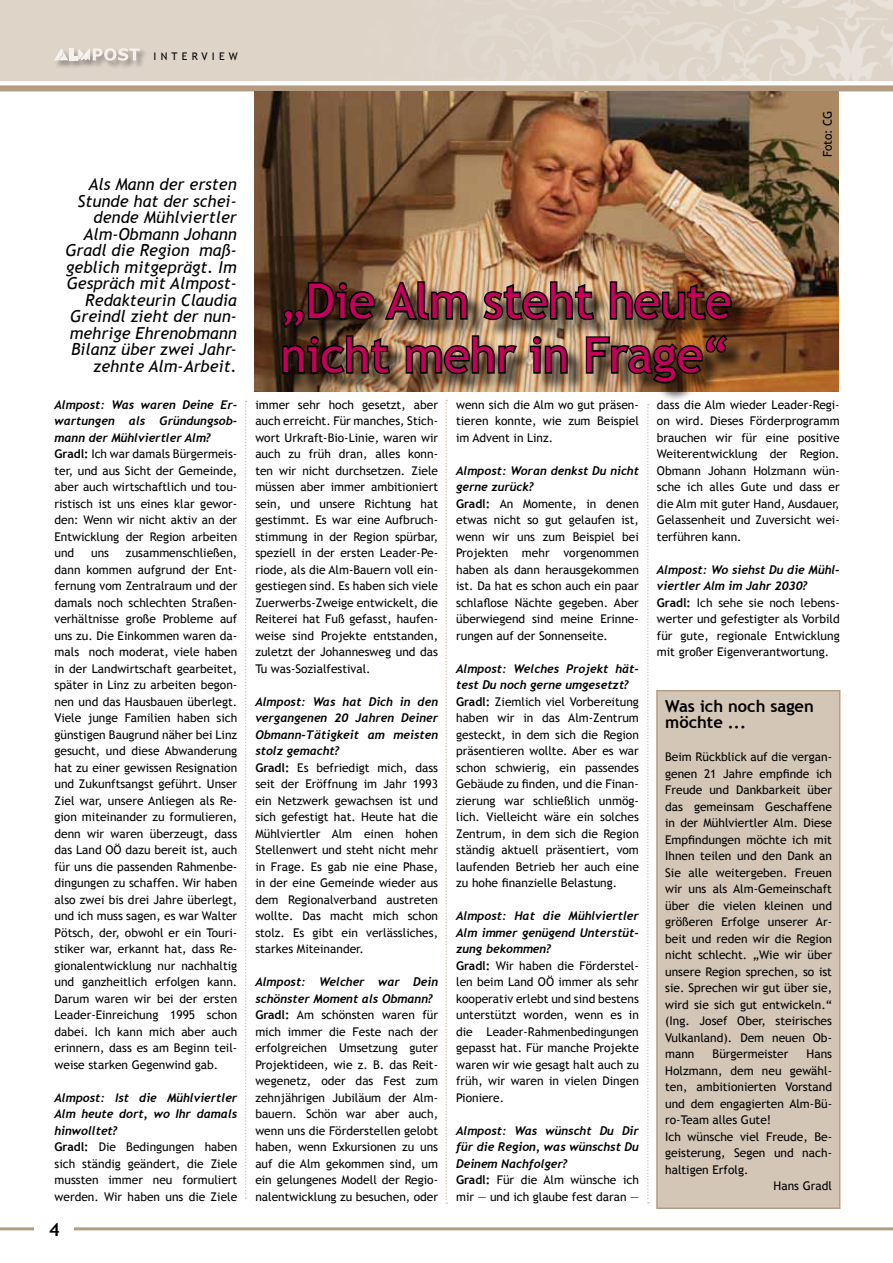
<style>
.page{position:relative;width:893px;height:1263px;background:#fff}
.page>*{position:absolute;margin:0;border:0;box-sizing:border-box;transform-origin:0 0}
.t1{font:48px/54px "Trebuchet MS";color:#c4005b}
.t2{font:700 18px "Trebuchet MS";color:#000}
.t3{font:italic 16.5px/16.5px "Trebuchet MS";color:#000;text-align:right}
.t4{font:700 16.5px/16.5px "Trebuchet MS";color:#000}
.t5{font:12px/16.5px "Trebuchet MS";color:#000;text-align:justify}
.t6{font:italic 700 12px/16.5px "Trebuchet";color:#000;text-align:justify}
.t7{font:10.5px "Trebuchet MS";color:#000}
.s1{font-weight:700}
</style>
<div class="page">
<div style="left:0;top:0;width:893px;height:85px;background:#ded4c8"></div>
<div style="left:54px;top:48px;width:95px;height:22px;background:#000;opacity:.49"></div>
<svg style="left:54px;top:48px;width:86px;height:13px"></svg>
<div style="left:0;top:81px;width:893px;height:6px;background:#fff"></div>
<div style="left:0;top:85px;width:893px;height:6px;background:#b39c82"></div>
<hr style="left:0;top:1227px;width:893px;height:3px;background:#b39c82">
<div style="left:35px;top:1222px;width:39px;height:41px;background:#fff"></div>
<img style="left:255px;top:91px;width:584px;height:300px">
<svg style="left:445px;top:401px;width:2px;height:803px"></svg>
<svg style="left:647px;top:404px;width:2px;height:799px"></svg>
<svg style="left:245px;top:401px;width:2px;height:798px"></svg>
<div style="left:285px;top:283px;width:465px;height:118px;background:#000;opacity:.75"></div>
<img style="left:280px;top:280px;width:453px;height:105px">
<div style="left:656px;top:690px;width:184px;height:519px;background:#d4c6b7;border:2px solid #b39c82"></div>
<p class="t7" style="left:154px;top:51px;width:29px">INterview</p>
<p class="t3" style="left:65px;top:176px;width:173px">Als Mann der ersten<br>Stunde hat der schei&shy;dende Mühlviertler<br>Alm-Obmann Johann<br>Gradl die Region maß&shy;geblich mitgeprägt. Im<br>Gespräch mit Almpost-<br>Redakteurin Claudia<br>Greindl zieht der nun&shy;mehrige Ehrenobmann<br>Bilanz über zwei Jahr&shy;zehnte Alm-Arbeit.</p>
<p class="t6" style="left:55px;top:396px;width:184px">Almpost: Was waren Deine Er&shy;wartungen als Gründungsob&shy;mann der Mühlviertler Alm?</p>
<p class="t5" style="left:55px;top:446px;width:184px"><span class="s1">Gradl:</span> Ich war damals Bürgermeis&shy;ter, und aus Sicht der Gemeinde, aber auch wirtschaftlich und tou&shy;ristisch ist uns eines klar gewor&shy;den: Wenn wir nicht aktiv an der Entwicklung der Region arbeiten und</p>
<p class="t5" style="left:55px;top:545px;width:184px;text-indent:71px">zusammenschließen, dann kommen aufgrund der Ent&shy;fernung vom Zentralraum und der damals noch schlechten Straßen&shy;verhältnisse große Probleme auf uns zu. Die Einkommen waren da&shy;mals noch moderat, viele haben in der Landwirtschaft gearbeitet, später in Linz zu arbeiten begon&shy;nen und das Hausbauen überlegt.<br>Viele junge Familien haben sich günstigen Baugrund näher bei Linz gesucht, und diese Abwanderung hat zu einer gewissen Resignation und Zukunftsangst geführt. Unser Ziel war, unsere Anliegen als Re&shy;gion miteinander zu formulieren, denn wir waren überzeugt, dass das Land OÖ dazu bereit ist, auch für uns die passenden Rahmenbe&shy;dingungen zu schaffen. Wir haben also zwei bis drei Jahre überlegt, und ich muss sagen, es war Walter Pötsch, der, obwohl er ein Touri&shy;stiker war, erkannt hat, dass Re&shy;gionalentwicklung nur nachhaltig und ganzheitlich erfolgen kann.<br>Darum waren wir bei der ersten Leader-Einreichung 1995 schon dabei. Ich kann mich aber auch erinnern, dass es am Beginn teil&shy;weise starken Gegenwind gab.</p>
<p class="t6" style="left:55px;top:1089px;width:184px">Almpost: Ist die Mühlviertler Alm heute dort, wo Ihr damals hinwolltet?</p>
<p class="t5" style="left:55px;top:1139px;width:184px"><span class="s1">Gradl:</span> Die Bedingungen haben sich ständig geändert, die Ziele mussten immer neu formuliert werden. Wir haben uns die Ziele</p>
<p class="t5" style="left:91px;top:545px;width:19px">uns</p>
<h2 class="t2" style="left:49px;top:1218px;width:12px">4</h2>
<h1 class="t1" style="left:281px;top:275px;width:453px">„Die Alm steht heute nicht mehr in Frage“</h1>
<p class="t5" style="left:819px;top:157px;width:48px;rotate:-90deg">Foto: CG</p>
<p class="t5" style="left:255px;top:396px;width:184px">immer sehr hoch gesetzt, aber auch erreicht. Für manches, Stich&shy;wort Urkraft-Bio-Linie, waren wir auch zu früh dran, alles konn&shy;ten wir nicht durchsetzen. Ziele müssen aber immer ambitioniert sein, und unsere Richtung hat gestimmt. Es war eine Aufbruch&shy;stimmung in der Region spürbar, speziell in der ersten Leader-Pe&shy;riode, als die Alm-Bauern voll ein&shy;gestiegen sind. Es haben sich viele Zuerwerbs-Zweige entwickelt, die Reiterei hat Fuß gefasst, haufen&shy;weise sind Projekte entstanden, zuletzt der Johannesweg und das Tu was-Sozialfestival.</p>
<p class="t6" style="left:255px;top:693px;width:184px">Almpost: Was hat Dich in den vergangenen 20 Jahren Deiner Obmann-Tätigkeit am meisten stolz gemacht?</p>
<p class="t5" style="left:255px;top:759px;width:184px"><span class="s1">Gradl:</span> Es befriedigt mich, dass seit der Eröffnung im Jahr 1993 ein Netzwerk gewachsen ist und sich gefestigt hat. Heute hat die Mühlviertler Alm einen hohen Stellenwert und steht nicht mehr in Frage. Es gab nie eine Phase, in der eine Gemeinde wieder aus dem Regionalverband austreten wollte. Das macht mich schon stolz. Es gibt ein verlässliches, starkes Miteinander.</p>
<p class="t6" style="left:255px;top:974px;width:184px">Almpost: Welcher war Dein schönster Moment als Obmann?</p>
<p class="t5" style="left:255px;top:1007px;width:184px"><span class="s1">Gradl:</span> Am schönsten waren für mich immer die Feste nach der erfolgreichen Umsetzung guter Projektideen, wie z. B. das Reit&shy;wegenetz, oder das Fest zum zehnjährigen Jubiläum der Alm&shy;bauern. Schön war aber auch, wenn uns die Förderstellen gelobt haben, wenn Exkursionen zu uns auf die Alm gekommen sind, um ein gelungenes Modell der Regio&shy;nalentwicklung zu besuchen, oder</p>
<p class="t5" style="left:456px;top:396px;width:184px">wenn sich die Alm wo gut präsen&shy;tieren konnte, wie zum Beispiel im Advent in Linz.</p>
<p class="t6" style="left:456px;top:462px;width:184px">Almpost: Woran denkst Du nicht gerne zurück?</p>
<p class="t5" style="left:456px;top:495px;width:184px"><span class="s1">Gradl:</span> An Momente, in denen etwas nicht so gut gelaufen ist, wenn wir uns zum Beispiel bei Projekten mehr vorgenommen haben als dann herausgekommen ist. Da hat es schon auch ein paar schlaflose Nächte gegeben. Aber überwiegend sind meine Erinne&shy;rungen auf der Sonnenseite.</p>
<p class="t6" style="left:456px;top:660px;width:184px">Almpost: Welches Projekt hät&shy;test Du noch gerne umgesetzt?</p>
<p class="t5" style="left:456px;top:693px;width:184px"><span class="s1">Gradl:</span> Ziemlich viel Vorbereitung haben wir in das Alm-Zentrum gesteckt, in dem sich die Region präsentieren wollte. Aber es war schon schwierig, ein passendes Gebäude zu finden, und die Finan&shy;zierung war schließlich unmög&shy;lich. Vielleicht wäre ein solches Zentrum, in dem sich die Region ständig aktuell präsentiert, vom laufenden Betrieb her auch eine zu hohe finanzielle Belastung.</p>
<p class="t6" style="left:456px;top:908px;width:184px">Almpost: Hat die Mühlviertler Alm immer genügend Unterstüt&shy;zung bekommen?</p>
<p class="t5" style="left:456px;top:957px;width:184px"><span class="s1">Gradl:</span> Wir haben die Förderstel&shy;len beim Land OÖ immer als sehr kooperativ erlebt und sind bestens unterstützt worden, wenn es in die Leader-Rahmenbedingungen gepasst hat. Für manche Projekte waren wir wie gesagt halt auch zu früh, wir waren in vielen Dingen Pioniere.</p>
<p class="t6" style="left:456px;top:1122px;width:184px">Almpost: Was wünscht Du Dir für die Region, was wünschst Du Deinem Nachfolger?</p>
<p class="t5" style="left:456px;top:1172px;width:184px"><span class="s1">Gradl:</span> Für die Alm wünsche ich mir — und ich glaube fest daran —</p>
<p class="t5" style="left:657px;top:396px;width:184px">dass die Alm wieder Leader-Regi&shy;on wird. Dieses Förderprogramm brauchen wir für eine positive Weiterentwicklung der Region.<br>Obmann Johann Holzmann wün&shy;sche ich alles Gute und dass er die Alm mit guter Hand, Ausdauer, Gelassenheit und Zuversicht wei&shy;terführen kann.</p>
<p class="t6" style="left:657px;top:561px;width:184px">Almpost: Wo siehst Du die Mühl&shy;viertler Alm im Jahr 2030?</p>
<p class="t5" style="left:657px;top:594px;width:184px"><span class="s1">Gradl:</span> Ich sehe sie noch lebens&shy;werter und gefestigter als Vorbild für gute, regionale Entwicklung mit großer Eigenverantwortung.</p>
<h3 class="t4" style="left:665px;top:698px;width:150px">Was ich noch sagen möchte ...</h3>
<p class="t5" style="left:665px;top:749px;width:168px">Beim Rückblick auf die vergan&shy;genen 21 Jahre empfinde ich Freude und Dankbarkeit über das gemeinsam Geschaffene in der Mühlviertler Alm. Diese Empfindungen möchte ich mit Ihnen teilen und den Dank an Sie alle weitergeben. Freuen wir uns als Alm-Gemeinschaft über die vielen kleinen und größeren Erfolge unserer Ar&shy;beit und reden wir die Region nicht schlecht. „Wie wir über unsere Region sprechen, so ist sie. Sprechen wir gut über sie, wird sie sich gut entwickeln.“ (Ing. Josef Ober, steirisches Vulkanland). Dem neuen Ob&shy;mann</p>
<p class="t5" style="left:712px;top:1046px;width:77px">Bürgermeister</p>
<p class="t5" style="left:806px;top:1046px;width:27px">Hans</p>
<p class="t5" style="left:665px;top:1062px;width:168px">Holzmann, dem neu gewähl-</p>
<p class="t5" style="left:665px;top:1079px;width:168px">ten, ambitionierten Vorstand</p>
<p class="t5" style="left:665px;top:1095px;width:168px">und dem engagierten Alm-Bü-</p>
<p class="t5" style="left:665px;top:1112px;width:108px">ro-Team alles Gute!</p>
<p class="t5" style="left:665px;top:1128px;width:168px">Ich wünsche viel Freude, Be-</p>
<p class="t5" style="left:665px;top:1145px;width:168px">geisterung, Segen und nach-</p>
<p class="t5" style="left:665px;top:1161px;width:85px">haltigen Erfolg.</p>
<p class="t5" style="left:774px;top:1178px;width:60px">Hans Gradl</p>
</div>
